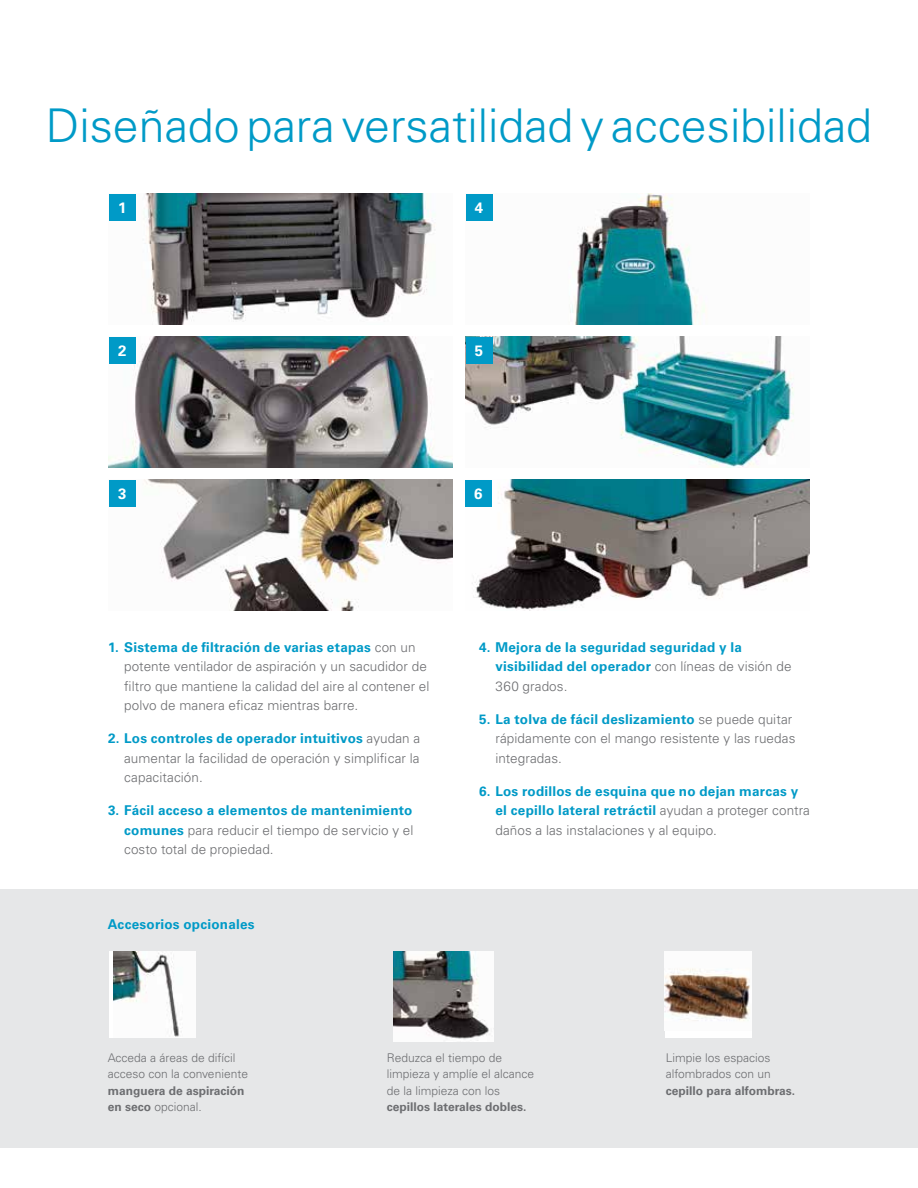
<style>
.page{position:relative;width:918px;height:1188px;background:#fff}
.page>*{position:absolute;margin:0;border:0;box-sizing:border-box;transform-origin:0 0}
.t1{font:300 46.5px "Univers LT Std";color:#009ac7}
.t2{font:700 15px "Univers LT Std";color:#fff}
.t3{font:300 13.5px/19.5px "Univers LT Std";letter-spacing:.005em;color:#6d6e71}
.t4{font:700 13.5px/19.5px "Univers LT Std";letter-spacing:.015em;color:#009ac7}
.t5{font:300 12px/16.5px "Univers LT Std";color:#6d6e71}
.t6{font:700 12px/16.5px "Univers LT Std";color:#6d6e71}
.s1{font-weight:700;color:#009ac7}
.s2{font-weight:300;color:#6d6e71}
.s3{font-weight:300}
</style>
<div class="page">
<img style="left:144px;top:480px;width:309px;height:130px">
<img style="left:472px;top:480px;width:338px;height:130px">
<img style="left:570px;top:194px;width:136px;height:130px">
<img style="left:108px;top:337px;width:345px;height:130px">
<img style="left:466px;top:337px;width:328px;height:130px">
<img style="left:143px;top:194px;width:292px;height:130px">
<div style="left:109px;top:194px;width:27px;height:27px;background:#009ac7"></div>
<div style="left:109px;top:337px;width:27px;height:27px;background:#009ac7"></div>
<div style="left:109px;top:480px;width:27px;height:27px;background:#009ac7"></div>
<div style="left:466px;top:337px;width:27px;height:27px;background:#009ac7"></div>
<div style="left:465px;top:480px;width:27px;height:27px;background:#009ac7"></div>
<div style="left:466px;top:194px;width:27px;height:27px;background:#009ac7"></div>
<div style="left:0;top:889px;width:918px;height:259px;background:#e6e7e8"></div>
<img style="left:393px;top:952px;width:101px;height:89px">
<div style="left:109px;top:952px;width:87px;height:86px;background:#fff"></div>
<img style="left:114px;top:952px;width:68px;height:85px">
<div style="left:665px;top:952px;width:87px;height:86px;background:#fff"></div>
<img style="left:665px;top:968px;width:85px;height:53px">
<h1 class="t1" style="left:46px;top:97px;width:828px">Diseñado para versatilidad y accesibilidad</h1>
<p class="t2" style="left:118px;top:199px;width:10px">1</p>
<p class="t2" style="left:475px;top:199px;width:10px">4</p>
<p class="t2" style="left:118px;top:342px;width:10px">2</p>
<p class="t2" style="left:475px;top:342px;width:10px">5</p>
<p class="t2" style="left:118px;top:485px;width:10px">3</p>
<p class="t2" style="left:474px;top:485px;width:10px">6</p>
<p class="t3" style="left:124px;top:637px;width:307px;text-indent:-16px"><span class="s1">1. Sistema de filtración de varias etapas</span> con un potente ventilador de aspiración y un sacudidor de filtro que mantiene la calidad del aire al contener el polvo de manera eficaz mientras barre.</p>
<p class="t3" style="left:124px;top:729px;width:298px;text-align:justify;text-indent:-16px"><span class="s1">2. Los controles de operador intuitivos</span> ayudan a aumentar la facilidad de operación y simplificar la capacitación.</p>
<p class="t3" style="left:124px;top:801px;width:291px;text-align:justify;text-indent:-16px"><span class="s1">3. Fácil acceso a elementos de mantenimiento comunes</span> para reducir el tiempo de servicio y el costo total de propiedad.</p>
<p class="t4" style="left:108px;top:915px;width:148px">Accesorios opcionales</p>
<p class="t4" style="left:495px;top:637px;width:298px;text-indent:-16px">4. Mejora de la seguridad seguridad y la visibilidad del operador <span class="s2">con líneas de visión de<br>360 grados.</span></p>
<p class="t3" style="left:495px;top:709px;width:302px;text-indent:-16px"><span class="s1">5. La tolva de fácil deslizamiento</span> se puede quitar rápidamente con el mango resistente y las ruedas integradas.</p>
<p class="t4" style="left:495px;top:781px;width:316px;text-indent:-16px">6. Los rodillos de esquina que no dejan marcas y el cepillo lateral retráctil <span class="s2">ayudan a proteger contra daños a las instalaciones y al equipo.</span></p>
<p class="t5" style="left:108px;top:1049px;width:142px">Acceda a áreas de difícil acceso con la conveniente</p>
<p class="t6" style="left:108px;top:1083px;width:138px">manguera de aspiración en seco <span class="s3">opcional.</span></p>
<p class="t5" style="left:387px;top:1049px;width:149px">Reduzca el tiempo de limpieza y amplíe el alcance de la limpieza con los</p>
<p class="t6" style="left:387px;top:1099px;width:141px">cepillos laterales dobles.</p>
<p class="t5" style="left:666px;top:1049px;width:107px">Limpie los espacios alfombrados con un</p>
<p class="t6" style="left:666px;top:1083px;width:131px">cepillo para alfombras.</p>
</div>
